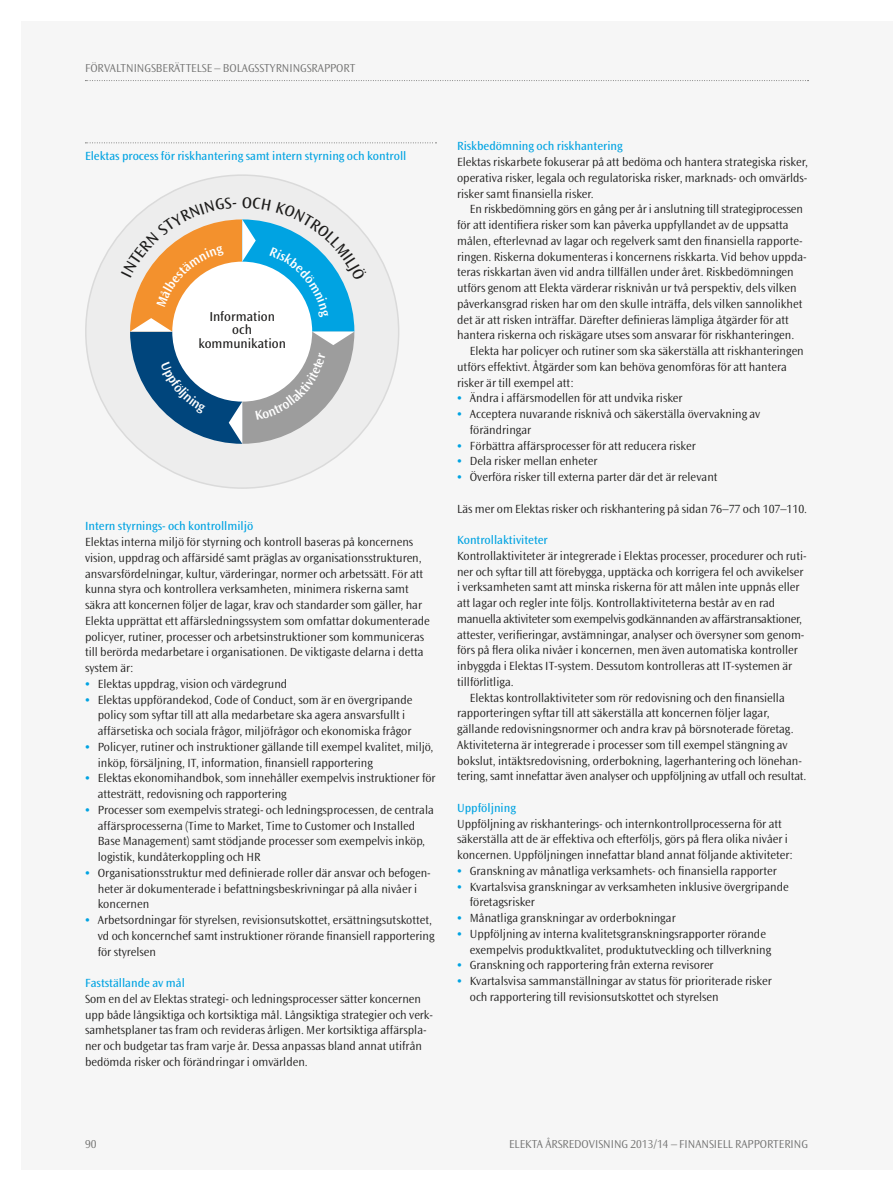
<style>
.page{position:relative;width:893px;height:1191px;background:#fff}
.page>*{position:absolute;margin:0;border:0;box-sizing:border-box;transform-origin:0 0}
.t1{font:13.5px/13.5px "Ocean Sans Std";color:#1c1b1a;text-align:center}
.t2{font:300 12.3px/15.8px "Ocean Sans Std";color:#1c1b1a}
.t3{font:12.3px "Ocean Sans Std";color:#00a3e2}
.t4{font:300 12.3px "Ocean Sans Std";letter-spacing:-.02em;color:#1c1b1a}
.t5{font:300 12px "Ocean Sans Std";color:#70706f}
.s1{font-weight:700;color:#00a3e2}
</style>
<div class="page">
<div style="left:21px;top:21px;width:872px;height:1148px;background:#f6f6f6"></div>
<svg style="left:85px;top:142px;width:351px;height:1px"></svg>
<div style="left:86px;top:175px;width:313px;height:313px;background:#ededed;border-radius:50%"></div>
<svg style="left:85px;top:80px;width:723px;height:1px"></svg>
<svg style="left:121px;top:197px;width:246px;height:247px"></svg>
<p class="t5" style="left:85px;top:61px;width:13px">Förvaltnin</p>
<p class="t5" style="left:144px;top:61px;width:14px">gsber</p>
<p class="t5" style="left:174px;top:61px;width:12px">ättelse</p>
<p class="t5" style="left:214px;top:61px;width:68px">– Bolagsstyrnin</p>
<p class="t5" style="left:300px;top:61px;width:14px">gsrapport</p>
<p class="t3" style="left:85px;top:149px;width:323px">Elektas process för riskhantering samt intern styrning och kontroll</p>
<p class="t1" style="left:198px;top:309px;width:89px">Information och kommunikation</p>
<p class="t3" style="left:85px;top:519px;width:170px">Intern styrnings- och kontrollmiljö</p>
<p class="t2" style="left:85px;top:534px;width:346px">Elektas interna miljö för styrning och kontroll baseras på koncernens vision, uppdrag och affärsidé samt präglas av organisationsstrukturen, ansvarsfördelningar, kultur, värderingar, normer och arbetssätt. För att kunna styra och kontrollera verksamheten, minimera riskerna samt säkra att koncernen följer de lagar, krav och standarder som gäller, har Elekta upprättat ett affärsledningssystem som omfattar dokumenterade policyer, rutiner, processer och arbetsinstruktioner som kommuniceras till berörda medarbetare i organisationen. De viktigaste delarna i detta system är:</p>
<p class="t2" style="left:85px;top:676px;width:204px"><span class="s1">•</span> Elektas uppdrag, vision och värdegrund</p>
<p class="t2" style="left:98px;top:692px;width:316px;text-indent:-13px"><span class="s1">•</span> Elektas uppförandekod, Code of Conduct, som är en övergripande policy som syftar till att alla medarbetare ska agera ansvarsfullt i affärsetiska och sociala frågor, miljöfrågor och ekonomiska frågor</p>
<p class="t2" style="left:98px;top:739px;width:337px;text-indent:-13px"><span class="s1">•</span> Policyer, rutiner och instruktioner gällande till exempel kvalitet, miljö, inköp, försäljning, IT, information, finansiell rapportering</p>
<p class="t2" style="left:98px;top:770px;width:339px;text-indent:-13px"><span class="s1">•</span> Elektas ekonomihandbok, som innehåller exempelvis instruktioner för attesträtt, redovisning och rapportering</p>
<p class="t2" style="left:98px;top:802px;width:338px;text-indent:-13px"><span class="s1">•</span> Processer som exempelvis strategi- och ledningsprocessen, de centrala affärsprocesserna (Time to Market, Time to Customer och Installed Base Management) samt stödjande processer som exempelvis inköp, logistik, kundåterkoppling och HR</p>
<p class="t2" style="left:98px;top:865px;width:334px;text-indent:-13px"><span class="s1">•</span> Organisationsstruktur med definierade roller där ansvar och befogen&shy;heter är dokumenterade i befattningsbeskrivningar på alla nivåer i koncernen</p>
<p class="t2" style="left:98px;top:912px;width:338px;text-indent:-13px"><span class="s1">•</span> Arbetsordningar för styrelsen, revisionsutskottet, ersättningsutskottet, vd och koncernchef samt instruktioner rörande finansiell rapportering för styrelsen</p>
<p class="t3" style="left:85px;top:976px;width:101px">Fastställande av mål</p>
<p class="t2" style="left:85px;top:991px;width:350px">Som en del av Elektas strategi- och ledningsprocesser sätter koncernen upp både långsiktiga och kortsiktiga mål. Långsiktiga strategier och verk&shy;samhetsplaner tas fram och revideras årligen. Mer kortsiktiga affärspla&shy;ner och budgetar tas fram varje år. Dessa anpassas bland annat utifrån bedömda risker och förändringar i omvärlden.</p>
<p class="t3" style="left:457px;top:139px;width:167px">Riskbedömning och riskhantering</p>
<p class="t2" style="left:457px;top:154px;width:352px;text-align:justify">Elektas riskarbete fokuserar på att bedöma och hantera strategiska risker, operativa risker, legala och regulatoriska risker, marknads- och omvärlds&shy;risker samt finansiella risker.</p>
<p class="t2" style="left:457px;top:202px;width:351px;text-indent:13px">En riskbedömning görs en gång per år i anslutning till strategiprocessen för att identifiera risker som kan påverka uppfyllandet av de uppsatta målen, efterlevnad av lagar och regelverk samt den finansiella rapporte&shy;ringen. Riskerna dokumenteras i koncernens riskkarta. Vid behov uppda&shy;teras riskkartan även vid andra tillfällen under året. Riskbedömningen utförs genom att Elekta värderar risknivån ur två perspektiv, dels vilken påverkansgrad risken har om den skulle inträffa, dels vilken sannolikhet det är att risken inträffar. Därefter definieras lämpliga åtgärder för att hantera riskerna och riskägare utses som ansvarar för riskhanteringen.</p>
<p class="t2" style="left:457px;top:343px;width:348px;text-indent:13px">Elekta har policyer och rutiner som ska säkerställa att riskhanteringen utförs effektivt. Åtgärder som kan behöva genomföras för att hantera risker är till exempel att:</p>
<p class="t2" style="left:457px;top:391px;width:227px"><span class="s1">•</span> Ändra i affärsmodellen för att undvika risker</p>
<p class="t2" style="left:470px;top:406px;width:292px;text-indent:-13px"><span class="s1">•</span> Acceptera nuvarande risknivå och säkerställa övervakning av förändringar</p>
<p class="t2" style="left:457px;top:438px;width:240px"><span class="s1">•</span> Förbättra affärsprocesser för att reducera risker</p>
<p class="t2" style="left:457px;top:453px;width:142px"><span class="s1">•</span> Dela risker mellan enheter</p>
<p class="t2" style="left:457px;top:469px;width:262px"><span class="s1">•</span> Överföra risker till externa parter där det är relevant</p>
<p class="t2" style="left:457px;top:501px;width:352px">Läs mer om Elektas risker och riskhantering på sidan 76–77 och 107–110.</p>
<p class="t3" style="left:457px;top:533px;width:92px">Kontrollaktiviteter</p>
<p class="t2" style="left:457px;top:548px;width:351px">Kontrollaktiviteter är integrerade i Elektas processer, procedurer och ruti-</p>
<p class="t2" style="left:457px;top:564px;width:348px">ner och syftar till att förebygga, upptäcka och korrigera fel och avvikelser</p>
<p class="t2" style="left:457px;top:579px;width:344px">i verksamheten samt att minska riskerna för att målen inte uppnås eller</p>
<p class="t2" style="left:457px;top:595px;width:320px">att lagar och regler inte följs. Kontrollaktiviteterna består av en rad</p>
<p class="t4" style="left:457px;top:612px;width:346px">manuella aktiviteter som exempelvis godkännanden av affärstransaktioner,</p>
<p class="t2" style="left:457px;top:627px;width:349px">attester, verifieringar, avstämningar, analyser och översyner som genom-</p>
<p class="t2" style="left:457px;top:642px;width:342px">förs på flera olika nivåer i koncernen, men även automatiska kontroller</p>
<p class="t2" style="left:457px;top:658px;width:337px">inbyggda i Elektas IT-system. Dessutom kontrolleras att IT-systemen är</p>
<p class="t2" style="left:457px;top:674px;width:58px">tillförlitliga.</p>
<p class="t2" style="left:470px;top:690px;width:316px">Elektas kontrollaktiviteter som rör redovisning och den finansiella</p>
<p class="t2" style="left:457px;top:705px;width:314px">rapporteringen syftar till att säkerställa att koncernen följer lagar,</p>
<p class="t2" style="left:457px;top:721px;width:338px">gällande redovisningsnormer och andra krav på börsnoterade företag.</p>
<p class="t2" style="left:457px;top:737px;width:332px">Aktiviteterna är integrerade i processer som till exempel stängning av</p>
<p class="t2" style="left:457px;top:753px;width:346px">bokslut, intäktsredovisning, orderbokning, lagerhantering och lönehan-</p>
<p class="t2" style="left:457px;top:768px;width:351px">tering, samt innefattar även analyser och uppföljning av utfall och resultat.</p>
<p class="t3" style="left:457px;top:801px;width:60px">Uppföljning</p>
<p class="t2" style="left:457px;top:816px;width:337px">Uppföljning av riskhanterings- och internkontrollprocesserna för att säkerställa att de är effektiva och efterföljs, görs på flera olika nivåer i koncernen. Uppföljningen innefattar bland annat följande aktiviteter:</p>
<p class="t2" style="left:457px;top:863px;width:321px"><span class="s1">•</span> Granskning av månatliga verksamhets- och finansiella rapporter</p>
<p class="t2" style="left:470px;top:879px;width:320px;text-indent:-13px"><span class="s1">•</span> Kvartalsvisa granskningar av verksamheten inklusive övergripande företagsrisker</p>
<p class="t2" style="left:457px;top:910px;width:220px"><span class="s1">•</span> Månatliga granskningar av orderbokningar</p>
<p class="t2" style="left:470px;top:926px;width:303px;text-indent:-13px"><span class="s1">•</span> Uppföljning av interna kvalitetsgranskningsrapporter rörande exempelvis produktkvalitet, produktutveckling och tillverkning</p>
<p class="t2" style="left:457px;top:957px;width:258px"><span class="s1">•</span> Granskning och rapportering från externa revisorer</p>
<p class="t2" style="left:470px;top:973px;width:303px;text-indent:-13px"><span class="s1">•</span> Kvartalsvisa sammanställningar av status för prioriterade risker och rapportering till revisionsutskottet och styrelsen</p>
<p class="t5" style="left:85px;top:1137px;width:13px">90</p>
<p class="t5" style="left:509px;top:1137px;width:12px">Elekta</p>
<p class="t5" style="left:545px;top:1137px;width:13px">Årsredovisnin</p>
<p class="t5" style="left:622px;top:1137px;width:70px">g 2013/14 – Finansiell</p>
<p class="t5" style="left:735px;top:1137px;width:7px">rapporterin</p>
<p class="t5" style="left:801px;top:1137px;width:8px">g</p>
</div>
